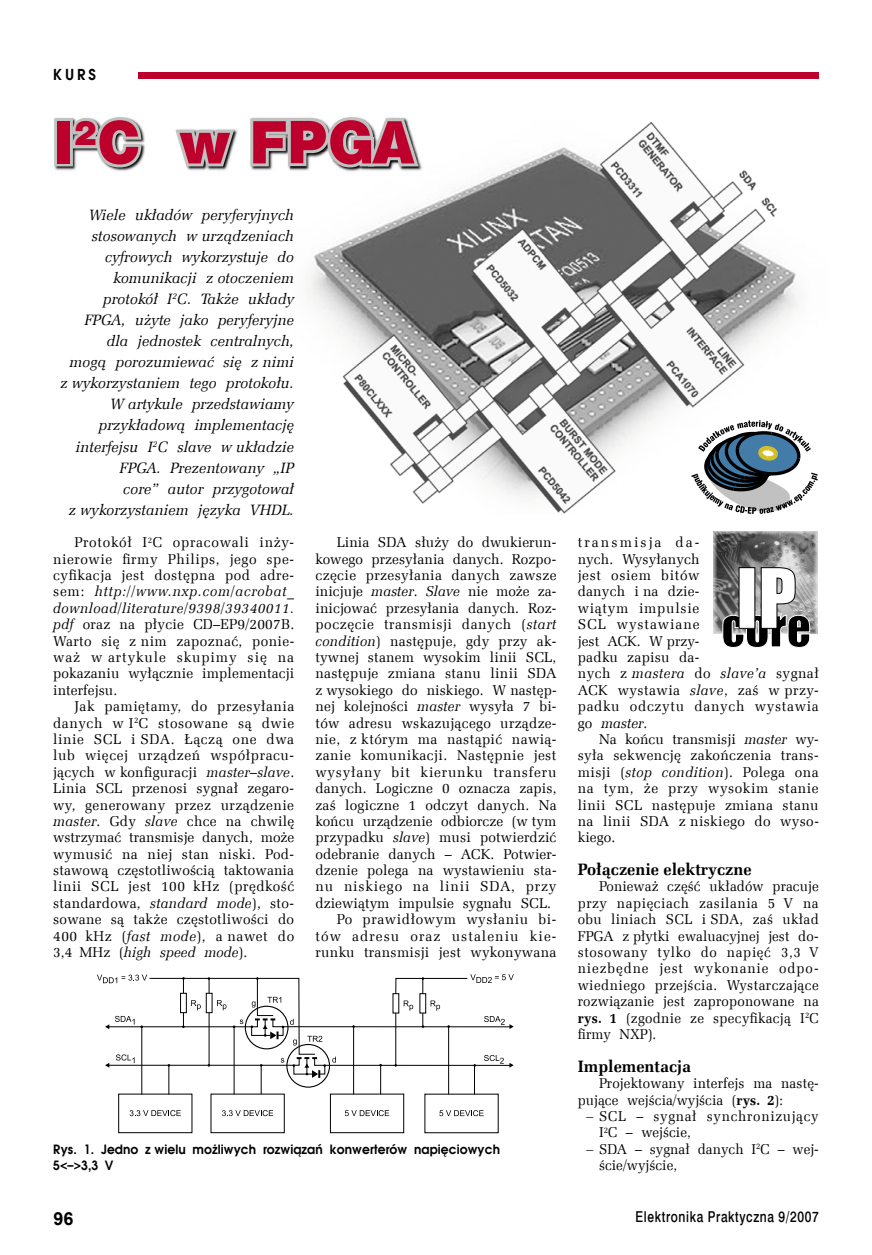
<style>
.page{position:relative;width:872px;height:1255px;background:#fff}
.page>*{position:absolute;margin:0;border:0;box-sizing:border-box;transform-origin:0 0}
.t1{font:54px "Swis 721 Blk 2 EU";color:#bd002b}
.t2{font:700 18px "Arial";color:#000}
.t3{font:700 16.5px "Zapf Ellipt EU";color:#000}
.t4{font:italic 15px/21px "Zapf Ellipt EU";letter-spacing:.005em;color:#000;text-align:right}
.t5{font:15px "Swis 721 Md EU";letter-spacing:.05em;color:#000;scale:.8 1}
.t6{font:700 15px "Avalon";color:#000;scale:.96 1}
.t7{font:14.25px/16.4px "Zapf Ellipt EU";letter-spacing:.015em;color:#000;text-align:justify}
.t8{font:14.25px/16.4px "Zapf Ellipt EU";letter-spacing:.015em;color:#000;text-align:justify;scale:.96 1}
.t9{font:14.25px/16.4px "Zapf Ellipt EU";letter-spacing:.045em;color:#000}
.t10{font:14.25px "Zapf Ellipt EU";letter-spacing:.04em;color:#000}
.t11{font:14.25px "Zapf Ellipt EU";letter-spacing:.035em;color:#000}
.t12{font:14.25px "Zapf Ellipt EU";letter-spacing:.055em;color:#000}
.t13{font:14.25px "Zapf Ellipt EU";letter-spacing:.075em;color:#000}
.t14{font:14.25px "Zapf Ellipt EU";letter-spacing:.05em;color:#000;scale:.96 1}
.t15{font:14.25px "Zapf Ellipt EU";letter-spacing:.06em;color:#000}
.t16{font:700 12.75px/16.4px "Avalon";letter-spacing:.005em;color:#000;scale:.96 1}
.s1{font-style:italic}
.s2{font-weight:700}
</style>
<div class="page">
<div style="left:139px;top:72px;width:679px;height:7px;background:#bd002b"></div>
<img style="left:308px;top:122px;width:490px;height:392px">
<div style="left:54px;top:118px;width:19px;height:48px;border:6px solid #c1c1c1"></div>
<svg style="left:55px;top:117px;width:90px;height:54px"></svg>
<svg style="left:175px;top:129px;width:63px;height:41px"></svg>
<svg style="left:250px;top:117px;width:173px;height:54px"></svg>
<svg style="left:691px;top:420px;width:127px;height:94px"></svg>
<img style="left:713px;top:531px;width:105px;height:102px">
<svg style="left:722px;top:566px;width:88px;height:82px"></svg>
<svg style="left:130px;top:1110px;width:51px;height:6px"></svg>
<svg style="left:222px;top:1110px;width:51px;height:6px"></svg>
<svg style="left:345px;top:1110px;width:44px;height:6px"></svg>
<div style="left:330px;top:1093px;width:74px;height:39px;border:1px solid #000"></div>
<svg style="left:439px;top:1110px;width:44px;height:6px"></svg>
<svg style="left:97px;top:974px;width:417px;height:121px"></svg>
<p class="t6" style="left:53px;top:65px;width:46px">KURS</p>
<h1 class="t1" style="left:53px;top:106px;width:361px">I<sup>2</sup>C w FPGA</h1>
<p class="t4" style="left:60px;top:205px;width:235px">Wiele układów peryferyjnych stosowanych w urządzeniach cyfrowych wykorzystuje do komunikacji z otoczeniem protokół I<sup>2</sup>C. Także układy<br>FPGA, użyte jako peryferyjne dla jednostek centralnych,<br>mogą porozumiewać się z nimi z wykorzystaniem tego protokołu.<br>W artykule przedstawiamy przykładową implementację interfejsu I<sup>2</sup>C slave w układzie<br>FPGA. Prezentowany „IP<br>core” autor przygotował<br>z wykorzystaniem języka VHDL.</p>
<p class="t7" style="left:53px;top:534px;width:243px;text-indent:21px">Protokół I<sup>2</sup>C opracowali inży&shy;nierowie firmy Philips, jego spe&shy;cyfikacja jest dostępna pod adre&shy;sem: <span class="s1">http://www.nxp.com/acrobat_ download/literature/9398/39340011. pdf</span> oraz na płycie CD–EP9/2007B.<br>Warto się z nim zapoznać, ponie&shy;waż w artykule skupimy się na pokazaniu wyłącznie implementacji interfejsu.</p>
<p class="t7" style="left:53px;top:698px;width:243px;text-indent:21px">Jak pamiętamy, do przesyłania danych w I<sup>2</sup>C stosowane są dwie linie SCL i SDA. Łączą one dwa lub więcej urządzeń współpracu&shy;jących w konfiguracji <span class="s1">master–slave</span>.<br>Linia SCL przenosi sygnał zegaro&shy;wy, generowany przez urządzenie <span class="s1">master</span>. Gdy <span class="s1">slave</span> chce na chwilę wstrzymać transmisje danych, może wymusić na niej stan niski. Pod&shy;stawową częstotliwością taktowania linii SCL jest 100 kHz (prędkość standardowa, <span class="s1">standard mode</span>), sto&shy;sowane są także częstotliwości do 400 kHz (<span class="s1">fast mode</span>), a nawet do 3,4 MHz (<span class="s1">high speed mode</span>).</p>
<p class="t7" style="left:337px;top:534px;width:221px">Linia SDA służy do dwukierun-</p>
<p class="t7" style="left:315px;top:551px;width:242px">kowego przesyłania danych. Rozpo-</p>
<p class="t7" style="left:315px;top:567px;width:243px">częcie przesyłania danych zawsze</p>
<p class="t7" style="left:315px;top:583px;width:242px">inicjuje <span class="s1">master</span>. <span class="s1">Slave</span> nie może za-</p>
<p class="t7" style="left:315px;top:600px;width:242px">inicjować przesyłania danych. Roz-</p>
<p class="t10" style="left:315px;top:615px;width:242px">poczęcie transmisji danych (<span class="s1">start</span></p>
<p class="t7" style="left:315px;top:633px;width:242px"><span class="s1">condition</span>) następuje, gdy przy ak-</p>
<p class="t7" style="left:315px;top:649px;width:242px">tywnej stanem wysokim linii SCL,</p>
<p class="t7" style="left:315px;top:665px;width:243px">następuje zmiana stanu linii SDA</p>
<p class="t7" style="left:315px;top:682px;width:243px">z wysokiego do niskiego. W następ-</p>
<p class="t7" style="left:315px;top:698px;width:242px">nej kolejności <span class="s1">master</span> wysyła 7 bi-</p>
<p class="t7" style="left:315px;top:714px;width:242px">tów adresu wskazującego urządze-</p>
<p class="t7" style="left:315px;top:731px;width:242px">nie, z którym ma nastąpić nawią-</p>
<p class="t11" style="left:315px;top:746px;width:242px">zanie komunikacji. Następnie jest</p>
<p class="t12" style="left:315px;top:763px;width:242px">wysyłany bit kierunku transferu</p>
<p class="t7" style="left:315px;top:780px;width:242px">danych. Logiczne 0 oznacza zapis,</p>
<p class="t7" style="left:315px;top:796px;width:243px">zaś logiczne 1 odczyt danych. Na</p>
<p class="t7" style="left:315px;top:813px;width:242px">końcu urządzenie odbiorcze (w tym</p>
<p class="t7" style="left:315px;top:829px;width:242px">przypadku <span class="s1">slave</span>) musi potwierdzić</p>
<p class="t7" style="left:315px;top:845px;width:242px">odebranie danych – ACK. Potwier-</p>
<p class="t7" style="left:315px;top:862px;width:243px">dzenie polega na wystawieniu sta-</p>
<p class="t15" style="left:315px;top:878px;width:242px">nu niskiego na linii SDA, przy</p>
<p class="t7" style="left:315px;top:895px;width:237px">dziewiątym impulsie sygnału SCL.</p>
<p class="t9" style="left:337px;top:911px;width:221px">Po prawidłowym wysłaniu bi-</p>
<p class="t13" style="left:315px;top:927px;width:242px">tów adresu oraz ustaleniu kie-</p>
<p class="t7" style="left:315px;top:944px;width:242px">runku transmisji jest wykonywana</p>
<p class="t16" style="left:53px;top:1140px;width:467px">Rys. 1. Jedno z wielu możliwych rozwiązań konwerterów napięciowych<br>5&lt;–&gt;3,3 V</p>
<p class="t9" style="left:578px;top:534px;width:242px">transmisja da-<br>nych. Wysyłanych<br>jest osiem bitów<br>danych i na dzie-<br>wiątym impulsie<br>SCL wystawiane<br>jest ACK. W przy-<br>padku zapisu da-<br>nych z <span class="s1">mastera</span> do <span class="s1">slave’a</span> sygnał<br>ACK wystawia <span class="s1">slave</span>, zaś w przy&shy;padku odczytu danych wystawia go <span class="s1">master</span>.</p>
<p class="t7" style="left:578px;top:731px;width:243px;text-indent:21px">Na końcu transmisji <span class="s1">master</span> wy&shy;syła sekwencję zakończenia trans&shy;misji (<span class="s1">stop condition</span>). Polega ona na tym, że przy wysokim stanie linii SCL następuje zmiana stanu na linii SDA z niskiego do wyso&shy;kiego.</p>
<p class="t3" style="left:578px;top:859px;width:175px">Połączenie elektryczne</p>
<p class="t8" style="left:578px;top:878px;width:253px;text-indent:21px">Ponieważ część układów pracuje przy napięciach zasilania 5 V na obu liniach SCL i SDA, zaś układ FPGA z płytki ewaluacyjnej jest do&shy;stosowany tylko do napięć 3,3 V niezbędne jest wykonanie odpo&shy;wiedniego przejścia. Wystarczające rozwiązanie jest zaproponowane na <span class="s2">rys. 1</span> (zgodnie ze specyfikacją I<sup>2</sup>C firmy NXP).</p>
<p class="t3" style="left:578px;top:1055px;width:115px">Implementacja</p>
<p class="t8" style="left:599px;top:1075px;width:230px">Projektowany interfejs ma nastę-</p>
<p class="t8" style="left:578px;top:1091px;width:215px">pujące wejścia/wyjścia (<span class="s2">rys. 2</span>):</p>
<p class="t14" style="left:586px;top:1107px;width:243px">− SCL – sygnał synchronizujący</p>
<p class="t8" style="left:599px;top:1124px;width:97px">I<sup>2</sup>C – wejście,</p>
<p class="t8" style="left:586px;top:1140px;width:244px">− SDA – sygnał danych I<sup>2</sup>C – wej-</p>
<p class="t8" style="left:599px;top:1157px;width:83px">ście/wyjście,</p>
<p class="t2" style="left:53px;top:1206px;width:22px">96</p>
<p class="t5" style="left:635px;top:1207px;width:230px">Elektronika Praktyczna 9/2007</p>
</div>
